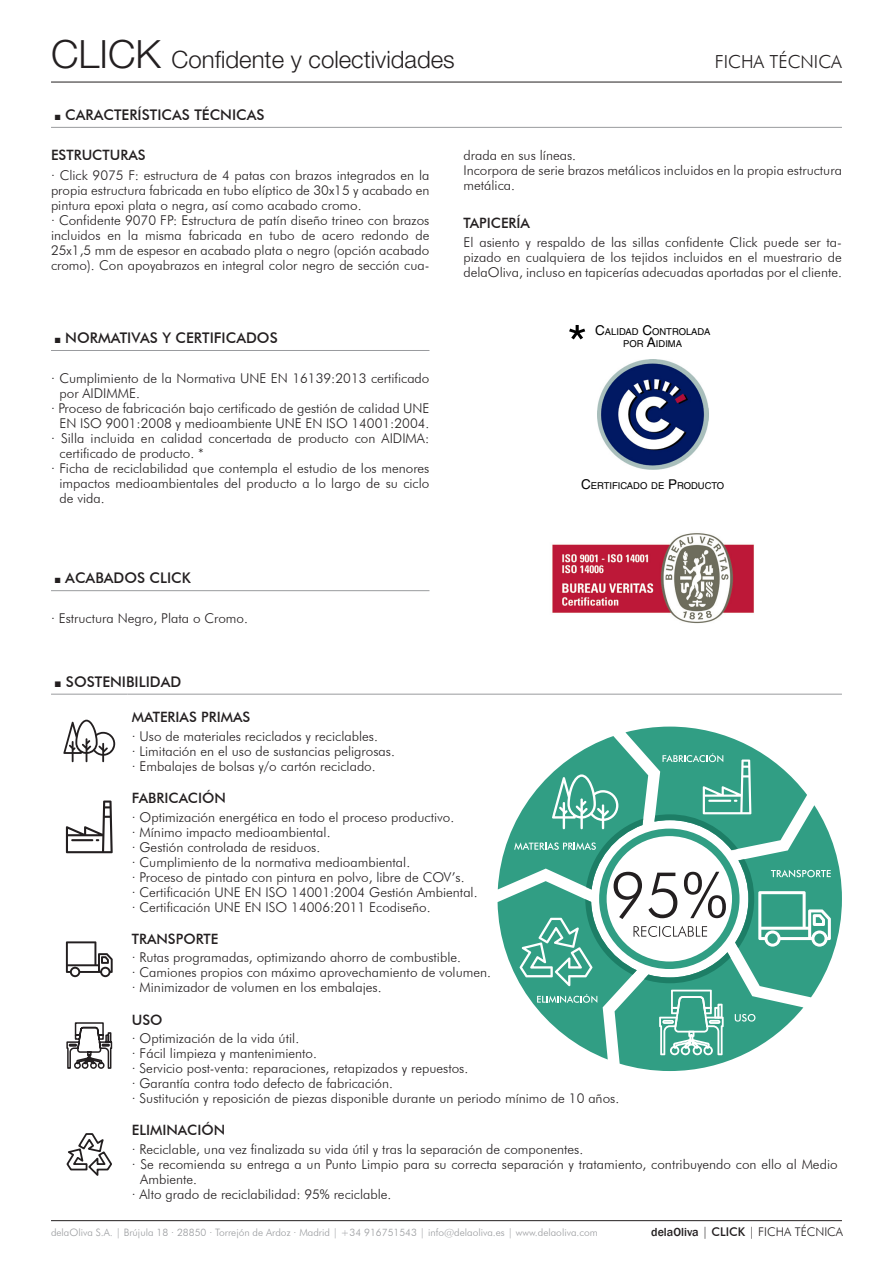
<style>
.page{position:relative;width:893px;height:1263px;background:#fff}
.page>*{position:absolute;margin:0;border:0;box-sizing:border-box;transform-origin:0 0}
.t1{font:300 24px "Helvetica Neue LT Std";color:#231f20}
.t2{font:300 18px "Futura BT";color:#231f20}
.ViñetasCastellano{font:500 14.7px "Futura BT";color:#231f20}
.Títulos_Caracterí{font:500 14.25px "Futura BT";color:#231f20}
.Texto_Característ{font:300 13.5px/15px "Futura BT";color:#231f20}
.t3{font:300 12px "Futura BT";color:#231f20}
.t4{font:300 10.2px "Futura BT";color:#999b9e}
.t5{font:9.45px "Helvetica LT Std";color:#000}
.s1{font-size:39px}
.s2{font-family:"Arial Narrow";font-weight:400;font-size:11.25px}
.s3{font-size:13.5px}
.s4{font-family:"Arial Narrow";font-weight:400;font-size:12px}
.s5{font-family:"Franklin Gothic";font-weight:500}
.s6{font-weight:500}
</style>
<div class="page">
<hr style="left:51px;top:694px;width:77px;height:1px;background:#999b9e">
<hr style="left:128px;top:694px;width:714px;height:1px;background:#999b9e">
<svg style="left:63px;top:720px;width:52px;height:42px"></svg>
<svg style="left:66px;top:800px;width:47px;height:53px"></svg>
<svg style="left:66px;top:941px;width:47px;height:36px"></svg>
<svg style="left:66px;top:1022px;width:47px;height:47px"></svg>
<svg style="left:66px;top:1133px;width:46px;height:43px"></svg>
<hr style="left:51px;top:127px;width:791px;height:1px;background:#999b9e">
<hr style="left:51px;top:350px;width:378px;height:1px;background:#999b9e">
<hr style="left:51px;top:590px;width:378px;height:1px;background:#999b9e">
<svg style="left:498px;top:726px;width:344px;height:345px"></svg>
<img style="left:552px;top:533px;width:202px;height:91px">
<img style="left:598px;top:359px;width:110px;height:111px">
<svg style="left:569px;top:325px;width:16px;height:14px"></svg>
<hr style="left:51px;top:1220px;width:791px;height:1px;background:#231f20">
<hr style="left:51px;top:82px;width:791px;height:1px;background:#231f20">
<h1 class="t1" style="left:51px;top:45px;width:405px"><span class="s1">CLICK</span> Confidente y colectividades</h1>
<h2 class="t2" style="left:715px;top:51px;width:129px">FICHA TÉCNICA</h2>
<p class="ViñetasCastellano" style="left:55px;top:106px;width:211px"><span class="s2">■</span> CARACTERÍSTICAS TÉCNICAS</p>
<p class="Títulos_Caracterí" style="left:51px;top:147px;width:96px">ESTRUCTURAS</p>
<p class="Texto_Característ" style="left:51px;top:167px;width:380px;text-align:justify">· Click 9075 F: estructura de 4 patas con brazos integrados en la propia estructura fabricada en tubo elíptico de 30x15 y acabado en pintura epoxi plata o negra, así como acabado cromo.</p>
<p class="Texto_Característ" style="left:51px;top:212px;width:380px;text-align:justify">· Confidente 9070 FP: Estructura de patín diseño trineo con brazos incluidos en la misma fabricada en tubo de acero redondo de 25x1,5 mm de espesor en acabado plata o negro (opción acabado cromo). Con apoyabrazos en integral color negro de sección cua-</p>
<p class="ViñetasCastellano" style="left:55px;top:329px;width:224px"><span class="s2">■</span> NORMATIVAS Y CERTIFICADOS</p>
<p class="Texto_Característ" style="left:60px;top:370px;width:371px;text-indent:-9px">· Cumplimiento de la Normativa UNE EN 16139:2013 certificado por AIDIMME.</p>
<p class="Texto_Característ" style="left:51px;top:400px;width:380px;text-align:right">· Proceso de fabricación bajo certificado de gestión de calidad UNE<br>EN ISO 9001:2008 y medioambiente UNE EN ISO 14001:2004.</p>
<p class="Texto_Característ" style="left:60px;top:430px;width:371px;text-indent:-9px">· Silla incluida en calidad concertada de producto con AIDIMA: certificado de producto. *</p>
<p class="Texto_Característ" style="left:60px;top:460px;width:371px;text-align:justify;text-indent:-9px">· Ficha de reciclabilidad que contempla el estudio de los menores impactos medioambientales del producto a lo largo de su ciclo de vida.</p>
<p class="ViñetasCastellano" style="left:55px;top:569px;width:137px"><span class="s2">■</span> ACABADOS CLICK</p>
<p class="Texto_Característ" style="left:51px;top:611px;width:198px">· Estructura Negro, Plata o Cromo.</p>
<p class="Texto_Característ" style="left:463px;top:147px;width:114px">drada en sus líneas.</p>
<p class="Texto_Característ" style="left:463px;top:162px;width:380px">Incorpora de serie brazos metálicos incluidos en la propia estructura metálica.</p>
<p class="Títulos_Caracterí" style="left:463px;top:214px;width:68px">TAPICERÍA</p>
<p class="Texto_Característ" style="left:463px;top:234px;width:380px;text-align:justify">El asiento y respaldo de las sillas confidente Click puede ser ta&shy;pizado en cualquiera de los tejidos incluidos en el muestrario de delaOliva, incluso en tapicerías adecuadas aportadas por el cliente.</p>
<p class="t5" style="left:595px;top:326px;width:117px"><span class="s3">C</span>ALIDAD <span class="s3">C</span>ONTROLADA</p>
<p class="t5" style="left:623px;top:338px;width:60px">POR <span class="s3">A</span>IDIMA</p>
<p class="t5" style="left:581px;top:480px;width:145px"><span class="s3">C</span>ERTIFICADO DE <span class="s3">P</span> RODUCTO</p>
<p class="ViñetasCastellano" style="left:55px;top:673px;width:128px"><span class="s4">■</span> SOSTENIBILIDAD</p>
<p class="Títulos_Caracterí" style="left:132px;top:708px;width:120px">MATERIAS PRIMAS</p>
<p class="Texto_Característ" style="left:132px;top:728px;width:248px">· Uso de materiales reciclados y reciclables.</p>
<p class="Texto_Característ" style="left:132px;top:743px;width:265px">· Limitación en el uso de sustancias peligrosas.</p>
<p class="Texto_Característ" style="left:132px;top:758px;width:245px">· Embalajes de bolsas y/o cartón reciclado.</p>
<p class="Títulos_Caracterí" style="left:132px;top:789px;width:96px">FABRICACIÓN</p>
<p class="Texto_Característ" style="left:132px;top:809px;width:324px">· Optimización energética en todo el proceso productivo.</p>
<p class="Texto_Característ" style="left:132px;top:824px;width:200px">· Mínimo impacto medioambiental.</p>
<p class="Texto_Característ" style="left:132px;top:839px;width:190px">· Gestión controlada de residuos.</p>
<p class="Texto_Característ" style="left:132px;top:854px;width:280px">· Cumplimiento de la normativa medioambiental.</p>
<p class="Texto_Característ" style="left:132px;top:869px;width:334px">· Proceso de pintado con pintura en polvo, libre de COV’s.</p>
<p class="Texto_Característ" style="left:132px;top:884px;width:347px">· Certificación UNE EN ISO 14001:2004 Gestión Ambiental.</p>
<p class="Texto_Característ" style="left:132px;top:899px;width:300px">· Certificación UNE EN ISO 14006:2011 Ecodiseño.</p>
<p class="Títulos_Caracterí" style="left:132px;top:930px;width:88px">TRANSPORTE</p>
<p class="Texto_Característ" style="left:132px;top:950px;width:331px">· Rutas programadas, optimizando ahorro de combustible.</p>
<p class="Texto_Característ" style="left:132px;top:965px;width:361px">· Camiones propios con máximo aprovechamiento de volumen.</p>
<p class="Texto_Característ" style="left:132px;top:980px;width:251px">· Minimizador de volumen en los embalajes.</p>
<p class="Títulos_Caracterí" style="left:132px;top:1011px;width:32px">USO</p>
<p class="Texto_Característ" style="left:132px;top:1031px;width:169px">· Optimización de la vida útil.</p>
<p class="Texto_Característ" style="left:132px;top:1046px;width:187px">· Fácil limpieza y mantenimiento.</p>
<p class="Texto_Característ" style="left:132px;top:1061px;width:338px">· Servicio post-venta: reparaciones, retapizados y repuestos.</p>
<p class="Texto_Característ" style="left:132px;top:1076px;width:263px">· Garantía contra todo defecto de fabricación.</p>
<p class="Texto_Característ" style="left:132px;top:1091px;width:489px">· Sustitución y reposición de piezas disponible durante un periodo mínimo de 10 años.</p>
<p class="Títulos_Caracterí" style="left:132px;top:1122px;width:95px">ELIMINACIÓN</p>
<p class="Texto_Característ" style="left:132px;top:1142px;width:453px">· Reciclable, una vez finalizada su vida útil y tras la separación de componentes.</p>
<p class="Texto_Característ" style="left:140px;top:1157px;width:699px;text-indent:-9px">· Se recomienda su entrega a un Punto Limpio para su correcta separación y tratamiento, contribuyendo con ello al Medio<br>Ambiente.</p>
<p class="Texto_Característ" style="left:132px;top:1187px;width:261px">· Alto grado de reciclabilidad: 95% reciclable.</p>
<p class="t4" style="left:51px;top:1226px;width:548px">delaOliva S.A. | Brújula 18 · 28850 · Torrejón de Ardoz · Madrid | +34 916751543 | info@delaoliva.es | www.delaoliva.com</p>
<p class="t3" style="left:651px;top:1224px;width:193px"><span class="s5">delaOliva</span> | <span class="s6">CLICK</span> | FICHA TÉCNICA</p>
</div>
